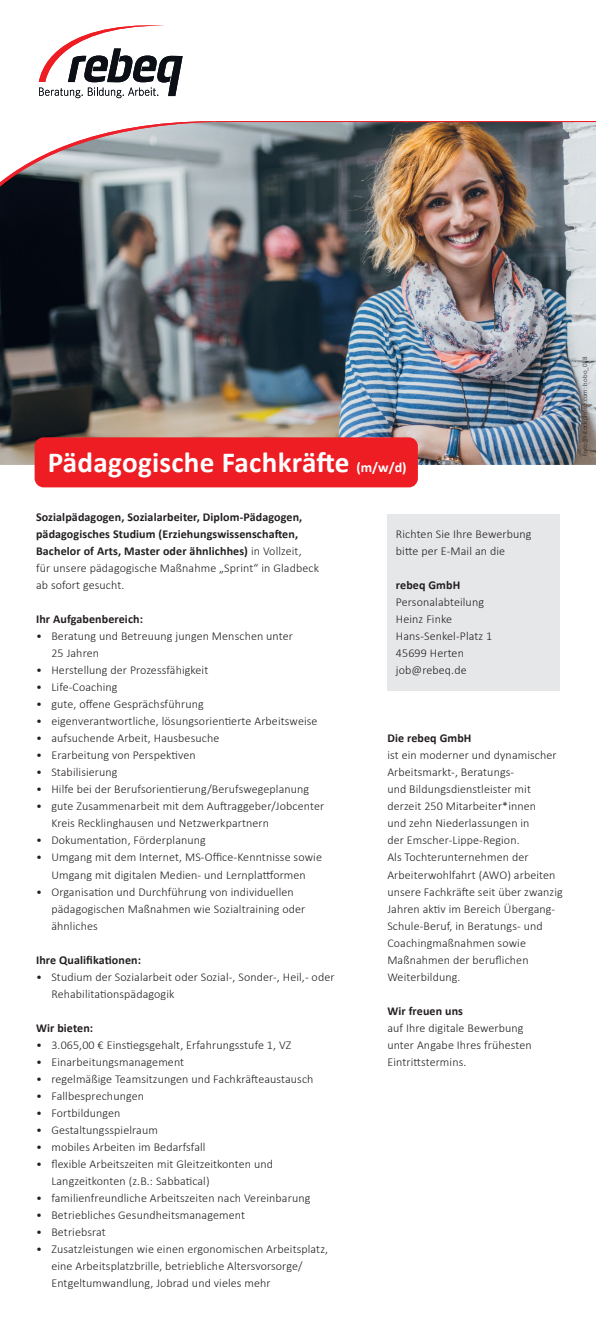
<style>
.page{position:relative;width:596px;height:1318px;background:#fff}
.page>*{position:absolute;margin:0;border:0;box-sizing:border-box;transform-origin:0 0}
.t1{font:700 29.1px "Calibri";letter-spacing:.01em;color:#fff}
.t2{font:300 12px/17px "Calibri";letter-spacing:.01em;color:#231f20}
.t3{font:700 12px/17px "Calibri";letter-spacing:.01em;color:#231f20}
.t4{font:300 7px "Calibri";letter-spacing:.01em;color:#231f20}
.s1{font-size:14px}
.s2{font-weight:300}
</style>
<div class="page">
<img style="left:0;top:122px;width:595px;height:343px">
<div style="left:35px;top:437px;width:382px;height:50px;background:#ee1d23;border-radius:9px"></div>
<div style="left:387px;top:514px;width:172px;height:177px;background:#e6e7e9"></div>
<svg style="left:39px;top:25px;width:143px;height:73px"></svg>
<svg style="left:0;top:121px;width:236px;height:71px"></svg>
<hr style="left:216px;top:121px;width:379px;height:1px;background:#ee1f28">
<h1 class="t1" style="left:48px;top:444px;width:360px">Pädagogische Fachkräfte <span class="s1">(m/w/d)</span></h1>
<p class="t3" style="left:36px;top:509px;width:284px">Sozialpädagogen, Sozialarbeiter, Diplom-Pädagogen, pädagogisches Studium (Erziehungswissenschaften, Bachelor of Arts, Master oder ähnlichhes) <span class="s2">in Vollzeit,<br>für unsere pädagogische Maßnahme „Sprint“ in Gladbeck ab sofort gesucht.</span></p>
<p class="t3" style="left:36px;top:611px;width:108px">Ihr Aufgabenbereich:</p>
<p class="t2" style="left:51px;top:628px;width:243px;text-indent:-15px">• Beratung und Betreuung jungen Menschen unter<br>25 Jahren</p>
<p class="t2" style="left:36px;top:662px;width:174px">• Herstellung der Prozessfähigkeit</p>
<p class="t2" style="left:36px;top:679px;width:83px">• Life-Coaching</p>
<p class="t2" style="left:36px;top:696px;width:169px">• gute, offene Gesprächsführung</p>
<p class="t2" style="left:36px;top:713px;width:283px">• eigenverantwortliche, lösungsorientierte Arbeitsweise</p>
<p class="t2" style="left:36px;top:730px;width:185px">• aufsuchende Arbeit, Hausbesuche</p>
<p class="t2" style="left:36px;top:747px;width:161px">• Erarbeitung von Perspektiven</p>
<p class="t2" style="left:36px;top:764px;width:83px">• Stabilisierung</p>
<p class="t2" style="left:36px;top:781px;width:274px">• Hilfe bei der Berufsorientierung/Berufswegeplanung</p>
<p class="t2" style="left:51px;top:798px;width:274px;text-indent:-15px">• gute Zusammenarbeit mit dem Auftraggeber/Jobcenter<br>Kreis Recklinghausen und Netzwerkpartnern</p>
<p class="t2" style="left:36px;top:832px;width:171px">• Dokumentation, Förderplanung</p>
<p class="t2" style="left:36px;top:849px;width:287px;text-align:center">• Umgang mit dem Internet, MS-Office-Kenntnisse sowie<br>Umgang mit digitalen Medien- und Lernplattformen</p>
<p class="t2" style="left:51px;top:883px;width:255px;text-indent:-15px">• Organisation und Durchführung von individuellen pädagogischen Maßnahmen wie Sozialtraining oder ähnliches</p>
<p class="t3" style="left:36px;top:951px;width:106px">Ihre Qualifikationen:</p>
<p class="t2" style="left:51px;top:968px;width:284px;text-indent:-15px">• Studium der Sozialarbeit oder Sozial-, Sonder-, Heil,- oder<br>Rehabilitationspädagogik</p>
<p class="t3" style="left:36px;top:1019px;width:59px">Wir bieten:</p>
<p class="t2" style="left:36px;top:1036px;width:257px">• 3.065,00 € Einstiegsgehalt, Erfahrungsstufe 1, VZ</p>
<p class="t2" style="left:36px;top:1053px;width:150px">• Einarbeitungsmanagement</p>
<p class="t2" style="left:36px;top:1070px;width:279px">• regelmäßige Teamsitzungen und Fachkräfteaustausch</p>
<p class="t2" style="left:36px;top:1087px;width:109px">• Fallbesprechungen</p>
<p class="t2" style="left:36px;top:1104px;width:86px">• Fortbildungen</p>
<p class="t2" style="left:36px;top:1121px;width:123px">• Gestaltungsspielraum</p>
<p class="t2" style="left:36px;top:1138px;width:171px">• mobiles Arbeiten im Bedarfsfall</p>
<p class="t2" style="left:51px;top:1155px;width:223px;text-indent:-15px">• flexible Arbeitszeiten mit Gleitzeitkonten und<br>Langzeitkonten (z.B.: Sabbatical)</p>
<p class="t2" style="left:36px;top:1189px;width:276px">• familienfreundliche Arbeitszeiten nach Vereinbarung</p>
<p class="t2" style="left:36px;top:1206px;width:210px">• Betriebliches Gesundheitsmanagement</p>
<p class="t2" style="left:36px;top:1223px;width:71px">• Betriebsrat</p>
<p class="t2" style="left:51px;top:1240px;width:278px;text-indent:-15px">• Zusatzleistungen wie einen ergonomischen Arbeitsplatz, eine Arbeitsplatzbrille, betriebliche Altersvorsorge/<br>Entgeltumwandlung, Jobrad und vieles mehr</p>
<p class="t2" style="left:395px;top:526px;width:137px">Richten Sie Ihre Bewerbung bitte per E-Mail an die</p>
<p class="t3" style="left:395px;top:577px;width:66px">rebeq GmbH</p>
<p class="t2" style="left:395px;top:594px;width:98px">Personalabteilung<br>Heinz Finke<br>Hans-Senkel-Platz 1<br>45699 Herten job@rebeq.de</p>
<p class="t3" style="left:387px;top:730px;width:86px">Die rebeq GmbH</p>
<p class="t2" style="left:387px;top:747px;width:177px">ist ein moderner und dynamischer<br>Arbeitsmarkt-, Beratungs-<br>und Bildungsdienstleister mit derzeit 250 Mitarbeiter*innen<br>und zehn Niederlassungen in<br>der Emscher-Lippe-Region.<br>Als Tochterunternehmen der<br>Arbeiterwohlfahrt (AWO) arbeiten unsere Fachkräfte seit über zwanzig<br>Jahren aktiv im Bereich Übergang-<br>Schule-Beruf, in Beratungs- und<br>Coachingmaßnahmen sowie<br>Maßnahmen der beruflichen<br>Weiterbildung.</p>
<p class="t3" style="left:387px;top:1002px;width:77px">Wir freuen uns</p>
<p class="t2" style="left:387px;top:1019px;width:146px">auf Ihre digitale Bewerbung unter Angabe Ihres frühesten<br>Eintrittstermins.</p>
<p class="t4" style="left:580px;top:456px;width:101px;rotate:-90deg">Foto@istockphoto.com: hobo_018</p>
</div>
